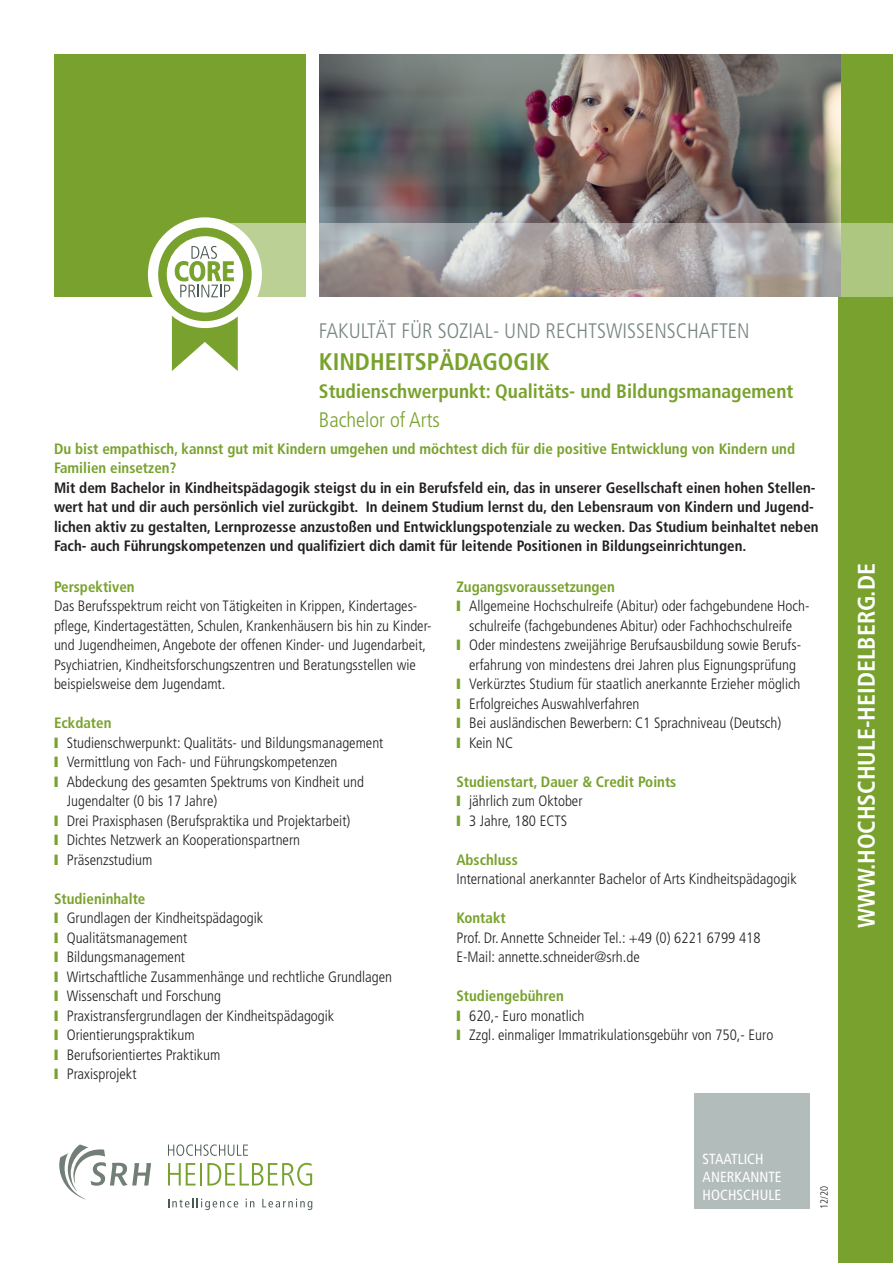
<style>
.page{position:relative;width:893px;height:1263px;background:#fff}
.page>*{position:absolute;margin:0;border:0;box-sizing:border-box;transform-origin:0 0}
.t1{font:700 condensed 24px "Frutiger";color:#fff}
.t2{font:700 condensed 24px "Frutiger";color:#78a22d}
.t3{font:300 condensed 21px "Frutiger";color:#768683}
.t4{font:300 condensed 21px "Frutiger";color:#78a22d}
.t5{font:700 condensed 19.5px "Frutiger";color:#78a22d}
.t6{font:300 condensed 15px/19.5px "Frutiger";color:#231f20}
.t7{font:700 condensed 15px/19.5px "Frutiger";color:#231f20}
.t8{font:700 condensed 15px/19.5px "Frutiger";color:#78a22d}
.t9{font:condensed 14.7px/18px "Frutiger LT Std";color:#fff}
.t10{font:300 condensed 10.5px "Frutiger";color:#231f20}
.s1{color:#78a22d}
.s2{font-weight:700;color:#78a22d}
</style>
<div class="page">
<div style="left:839px;top:54px;width:54px;height:1209px;background:#78a22d"></div>
<img style="left:320px;top:54px;width:520px;height:170px">
<svg style="left:319px;top:224px;width:574px;height:73px"></svg>
<div style="left:54px;top:54px;width:252px;height:243px;background:#78a22d"></div>
<div style="left:233px;top:224px;width:73px;height:73px;background:#bbd095"></div>
<div style="left:694px;top:1094px;width:116px;height:115px;background:#b2bcba"></div>
<div style="left:148px;top:217px;width:114px;height:114px;background:#fff;border-radius:50%"></div>
<svg style="left:169px;top:305px;width:71px;height:66px"></svg>
<div style="left:158px;top:228px;width:94px;height:93px;background:#78a22d;border-radius:50%"></div>
<div style="left:167px;top:236px;width:76px;height:77px;background:#fff;border-radius:50%"></div>
<svg style="left:175px;top:246px;width:59px;height:51px"></svg>
<svg style="left:59px;top:1144px;width:92px;height:55px"></svg>
<svg style="left:168px;top:1163px;width:28px;height:22px"></svg>
<hr style="left:200px;top:1163px;width:2px;height:22px;background:#78a22d">
<svg style="left:207px;top:1163px;width:105px;height:23px"></svg>
<svg style="left:168px;top:1144px;width:80px;height:12px"></svg>
<svg style="left:168px;top:1198px;width:70px;height:12px"></svg>
<svg style="left:246px;top:1199px;width:8px;height:8px"></svg>
<svg style="left:262px;top:1199px;width:50px;height:11px"></svg>
<h2 class="t3" style="left:319px;top:319px;width:432px">FAKULTÄT FÜR SOZIAL- UND RECHTSWISSENSCHAFTEN</h2>
<h1 class="t2" style="left:319px;top:347px;width:232px">KINDHEITSPÄDAGOGIK</h1>
<h3 class="t5" style="left:319px;top:380px;width:476px">Studienschwerpunkt: Qualitäts- und Bildungsmanagement</h3>
<h2 class="t4" style="left:319px;top:407px;width:122px">Bachelor of Arts</h2>
<p class="t8" style="left:54px;top:439px;width:743px">Du bist empathisch, kannst gut mit Kindern umgehen und möchtest dich für die positive Entwicklung von Kindern und<br>Familien einsetzen?</p>
<p class="t7" style="left:54px;top:478px;width:766px">Mit dem Bachelor in Kindheitspädagogik steigst du in ein Berufsfeld ein, das in unserer Gesellschaft einen hohen Stellen&shy;wert hat und dir auch persönlich viel zurückgibt. In deinem Studium lernst du, den Lebensraum von Kindern und Jugend&shy;lichen aktiv zu gestalten, Lernprozesse anzustoßen und Entwicklungspotenziale zu wecken. Das Studium beinhaltet neben Fach- auch Führungskompetenzen und qualifiziert dich damit für leitende Positionen in Bildungseinrichtungen.</p>
<p class="t8" style="left:54px;top:577px;width:82px">Perspektiven</p>
<p class="t6" style="left:54px;top:596px;width:379px">Das Berufsspektrum reicht von Tätigkeiten in Krippen, Kindertages&shy;pflege, Kindertagestätten, Schulen, Krankenhäusern bis hin zu Kinder&shy;und Jugendheimen, Angebote der offenen Kinder- und Jugendarbeit, Psychiatrien, Kindheitsforschungszentren und Beratungsstellen wie beispielsweise dem Jugendamt.</p>
<p class="t8" style="left:54px;top:713px;width:59px">Eckdaten</p>
<p class="t6" style="left:54px;top:733px;width:331px"><span class="s1">❙</span> Studienschwerpunkt: Qualitäts- und Bildungsmanagement</p>
<p class="t6" style="left:54px;top:752px;width:285px"><span class="s1">❙</span> Vermittlung von Fach- und Führungskompetenzen</p>
<p class="t6" style="left:54px;top:772px;width:312px"><span class="s1">❙</span> Abdeckung des gesamten Spektrums von Kindheit und</p>
<p class="t6" style="left:67px;top:791px;width:152px">Jugendalter (0 bis 17 Jahre)</p>
<p class="t6" style="left:54px;top:811px;width:298px"><span class="s1">❙</span> Drei Praxisphasen (Berufspraktika und Projektarbeit)</p>
<p class="t6" style="left:54px;top:830px;width:248px"><span class="s1">❙</span> Dichtes Netzwerk an Kooperationspartnern</p>
<p class="t6" style="left:54px;top:850px;width:100px"><span class="s1">❙</span> Präsenzstudium</p>
<p class="t6" style="left:54px;top:889px;width:340px"><span class="s2">Studieninhalte<br></span><span class="s1">❙</span> Grundlagen der Kindheitspädagogik<br><span class="s1">❙</span> Qualitätsmanagement<br><span class="s1">❙</span> Bildungsmanagement<br><span class="s1">❙</span> Wirtschaftliche Zusammenhänge und rechtliche Grundlagen <span class="s1">❙</span> Wissenschaft und Forschung<br><span class="s1">❙</span> Praxistransfergrundlagen der Kindheitspädagogik<br><span class="s1">❙</span> Orientierungspraktikum<br><span class="s1">❙</span> Berufsorientiertes Praktikum<br><span class="s1">❙</span> Praxisprojekt</p>
<p class="t8" style="left:456px;top:577px;width:160px">Zugangsvoraussetzungen</p>
<p class="t6" style="left:456px;top:596px;width:355px"><span class="s1">❙</span> Allgemeine Hochschulreife (Abitur) oder fachgebundene Hoch-</p>
<p class="t6" style="left:469px;top:616px;width:325px">schulreife (fachgebundenes Abitur) oder Fachhochschulreife</p>
<p class="t6" style="left:456px;top:635px;width:346px"><span class="s1">❙</span> Oder mindestens zweijährige Berufsausbildung sowie Berufs-</p>
<p class="t6" style="left:469px;top:655px;width:328px">erfahrung von mindestens drei Jahren plus Eignungsprüfung</p>
<p class="t6" style="left:456px;top:674px;width:346px"><span class="s1">❙</span> Verkürztes Studium für staatlich anerkannte Erzieher möglich</p>
<p class="t6" style="left:456px;top:694px;width:185px"><span class="s1">❙</span> Erfolgreiches Auswahlverfahren</p>
<p class="t6" style="left:456px;top:713px;width:326px"><span class="s1">❙</span> Bei ausländischen Bewerbern: C1 Sprachniveau (Deutsch)</p>
<p class="t6" style="left:456px;top:733px;width:58px"><span class="s1">❙</span> Kein NC</p>
<p class="t6" style="left:456px;top:772px;width:221px"><span class="s2">Studienstart, Dauer &amp; Credit Points </span><span class="s1">❙</span> jährlich zum Oktober<br><span class="s1">❙</span> 3 Jahre, 180 ECTS</p>
<p class="t8" style="left:456px;top:850px;width:63px">Abschluss</p>
<p class="t6" style="left:456px;top:869px;width:342px">International anerkannter Bachelor of Arts Kindheitspädagogik</p>
<p class="t8" style="left:456px;top:908px;width:51px">Kontakt</p>
<p class="t6" style="left:456px;top:928px;width:306px">Prof. Dr. Annette Schneider Tel.: +49 (0) 6221 6799 418<br>E-Mail: annette.schneider@srh.de</p>
<p class="t6" style="left:456px;top:986px;width:318px"><span class="s2">Studiengebühren<br></span><span class="s1">❙</span> 620,- Euro monatlich<br><span class="s1">❙</span> Zzgl. einmaliger Immatrikulationsgebühr von 750,- Euro</p>
<p class="t9" style="left:703px;top:1150px;width:81px">STAATLICH<br>ANERKANNTE<br>HOCHSCHULE</p>
<p class="t10" style="left:818px;top:1209px;width:24px;rotate:-90deg">12/20</p>
<h1 class="t1" style="left:852px;top:928px;width:366px;rotate:-90deg">WWW.HOCHSCHULE-HEIDELBERG.DE</h1>
</div>
